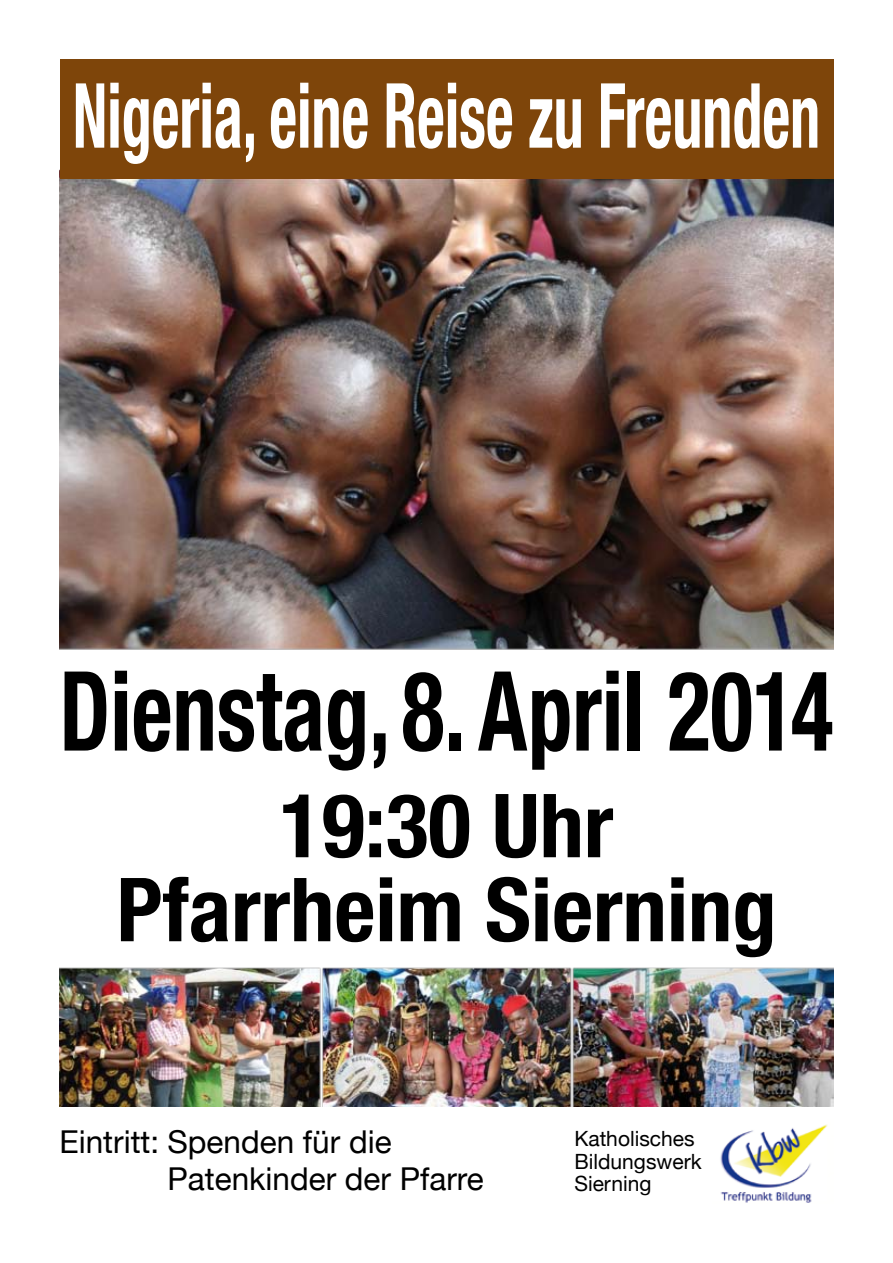
<style>
.page{position:relative;width:893px;height:1263px;background:#fff}
.page>*{position:absolute;margin:0;border:0;box-sizing:border-box;transform-origin:0 0}
.t1{font:700 condensed 110.7px "Helvetica Neue";color:#000;scale:.8 1}
.t2{font:700 condensed 90px "Helvetica Neue";color:#fff;scale:.67 1}
.t3{font:700 condensed 88.5px/84px "Helvetica Neue";color:#000;text-align:center}
.t4{font:31.5px/37.8px "Helvetica Neue";color:#000}
.t5{font:21px/22.5px "Helvetica Neue";color:#000}
</style>
<div class="page">
<img style="left:59px;top:170px;width:774px;height:480px">
<div style="left:60px;top:60px;width:773px;height:119px;background:#7e450a"></div>
<img style="left:60px;top:967px;width:774px;height:140px">
<img style="left:720px;top:1124px;width:108px;height:79px">
<h2 class="t2" style="left:73px;top:61px;width:1117px">Nigeria, eine Reise zu Freunden</h2>
<h1 class="t1" style="left:60px;top:644px;width:969px">Dienstag, 8. April 2014</h1>
<h3 class="t3" style="left:116px;top:782px;width:662px">19:30 Uhr<br>Pfarrheim Sierning</h3>
<p class="t4" style="left:168px;top:1122px;width:318px;text-indent:-108px">Eintritt: Spenden für die<br>Patenkinder der Pfarre</p>
<p class="t5" style="left:574px;top:1127px;width:129px">Katholisches<br>Bildungswerk<br>Sierning</p>
</div>
